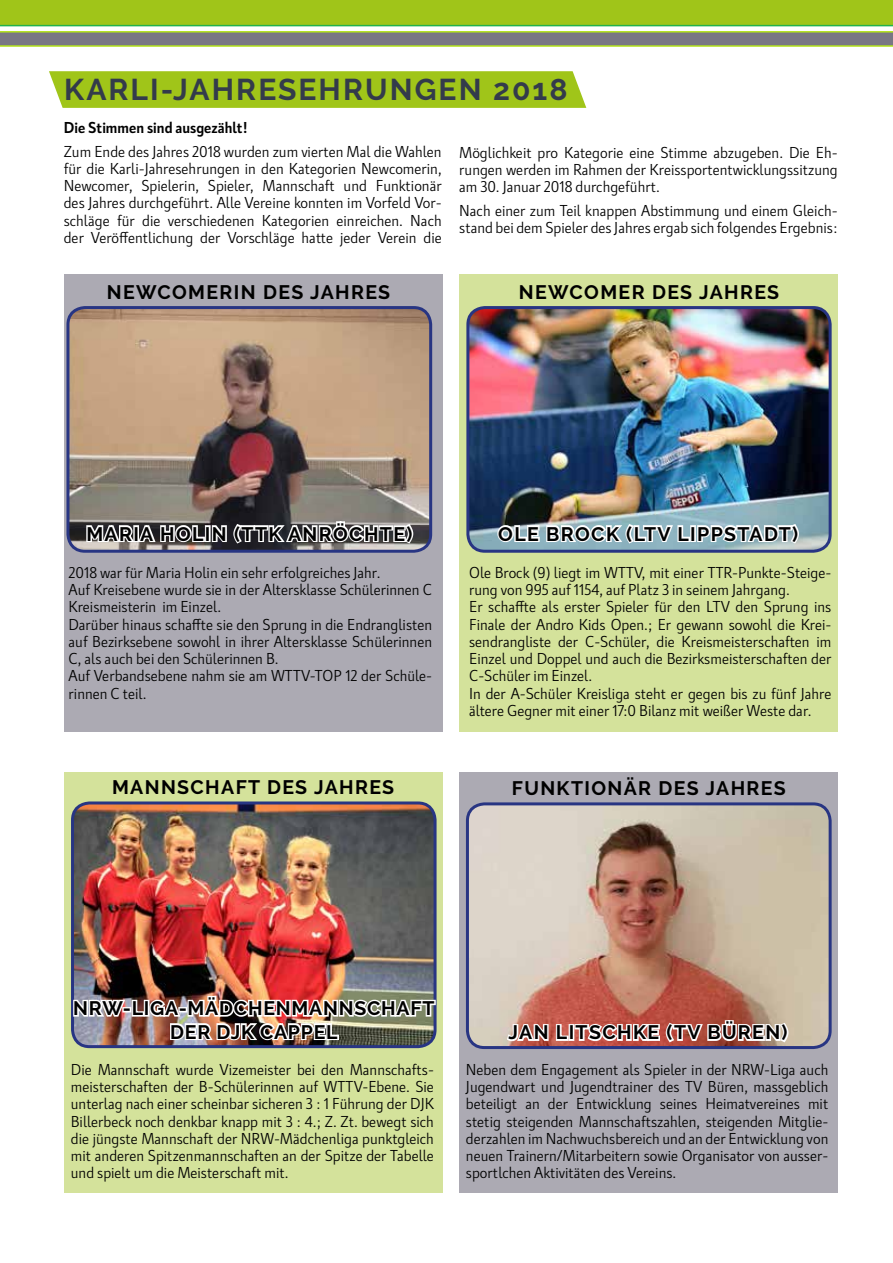
<style>
.page{position:relative;width:893px;height:1263px;background:#fff}
.page>*{position:absolute;margin:0;border:0;box-sizing:border-box;transform-origin:0 0}
.t1{font:700 30px "Raleway";letter-spacing:.07em;color:#333b4b}
.t2{font:700 19.5px "Raleway";letter-spacing:.07em;color:#000}
.t3{font:700 19.5px/23.4px "Raleway";letter-spacing:.04em;color:#000;text-align:center}
.t4{font:15.75px/17.2px "Kardinal";color:#000;text-align:justify}
.t5{font:700 15.75px "Kardinal";color:#000}
</style>
<div class="page">
<svg style="left:0;top:0;width:893px;height:47px"></svg>
<div style="left:64px;top:772px;width:378px;height:421px;background:#d4e29b"></div>
<div style="left:459px;top:274px;width:379px;height:457px;background:#d4e29b"></div>
<div style="left:459px;top:772px;width:379px;height:421px;background:#acaab3"></div>
<div style="left:64px;top:274px;width:378px;height:457px;background:#acaab3"></div>
<svg style="left:49px;top:71px;width:537px;height:37px"></svg>
<img style="left:470px;top:310px;width:358px;height:239px">
<div style="left:466px;top:306px;width:366px;height:247px;border:3px solid #283583;border-radius:17px"></div>
<svg style="left:495px;top:521px;width:306px;height:25px"></svg>
<img style="left:469px;top:806px;width:359px;height:240px">
<div style="left:466px;top:802px;width:366px;height:247px;border:3px solid #283583;border-radius:17px"></div>
<svg style="left:504px;top:1019px;width:286px;height:26px"></svg>
<img style="left:75px;top:805px;width:358px;height:242px">
<div style="left:71px;top:801px;width:366px;height:247px;border:3px solid #283583;border-radius:17px"></div>
<img style="left:72px;top:994px;width:365px;height:48px">
<img style="left:70px;top:309px;width:361px;height:240px">
<div style="left:66px;top:306px;width:366px;height:247px;border:3px solid #283583;border-radius:17px"></div>
<svg style="left:85px;top:519px;width:330px;height:26px"></svg>
<h1 class="t1" style="left:64px;top:72px;width:505px">KARLI-JAHRESEHRUNGEN 2018</h1>
<p class="t5" style="left:64px;top:115px;width:185px">Die Stimmen sind ausgezählt!</p>
<p class="t4" style="left:64px;top:142px;width:379px">Zum Ende des Jahres 2018 wurden zum vierten Mal die Wahlen für die Karli-Jahresehrungen in den Kategorien Newcomerin, Newcomer, Spielerin, Spieler, Mannschaft und Funktionär des Jahres durchgeführt. Alle Vereine konnten im Vorfeld Vor&shy;schläge für die verschiedenen Kategorien einreichen. Nach der Veröffentlichung der Vorschläge hatte jeder Verein die</p>
<p class="t2" style="left:519px;top:281px;width:262px">NEWCOMER DES JAHRES</p>
<p class="t4" style="left:459px;top:143px;width:380px">Möglichkeit pro Kategorie eine Stimme abzugeben. Die Eh&shy;rungen werden im Rahmen der Kreissportentwicklungssitzung am 30. Januar 2018 durchgeführt.</p>
<p class="t4" style="left:459px;top:201px;width:380px">Nach einer zum Teil knappen Abstimmung und einem Gleich&shy;stand bei dem Spieler des Jahres ergab sich folgendes Ergebnis:</p>
<p class="t2" style="left:107px;top:281px;width:285px">NEWCOMERIN DES JAHRES</p>
<p class="t2" style="left:86px;top:522px;width:328px">MARIA HOLIN (TTK ANRÖCHTE)</p>
<p class="t4" style="left:69px;top:563px;width:365px;text-align:left">2018 war für Maria Holin ein sehr erfolgreiches Jahr.<br>Auf Kreisebene wurde sie in der Altersklasse Schülerinnen C Kreismeisterin im Einzel.<br>Darüber hinaus schaffte sie den Sprung in die Endranglisten auf Bezirksebene sowohl in ihrer Altersklasse Schülerinnen C, als auch bei den Schülerinnen B.<br>Auf Verbandsebene nahm sie am WTTV-TOP 12 der Schüle&shy;rinnen C teil.</p>
<p class="t2" style="left:112px;top:776px;width:284px">MANNSCHAFT DES JAHRES</p>
<p class="t2" style="left:498px;top:522px;width:301px">OLE BROCK (LTV LIPPSTADT)</p>
<p class="t4" style="left:469px;top:563px;width:364px;text-align:left">Ole Brock (9) liegt im WTTV, mit einer TTR-Punkte-Steige&shy;rung von 995 auf 1154, auf Platz 3 in seinem Jahrgang.<br>Er schaffte als erster Spieler für den LTV den Sprung ins Finale der Andro Kids Open.; Er gewann sowohl die Krei&shy;sendrangliste der C-Schüler, die Kreismeisterschaften im Einzel und Doppel und auch die Bezirksmeisterschaften der C-Schüler im Einzel.<br>In der A-Schüler Kreisliga steht er gegen bis zu fünf Jahre ältere Gegner mit einer 17:0 Bilanz mit weißer Weste dar.</p>
<p class="t2" style="left:512px;top:777px;width:275px">FUNKTIONÄR DES JAHRES</p>
<p class="t3" style="left:73px;top:997px;width:363px">NRW-LIGA-MÄDCHENMANNSCHAFT<br>DER DJK CAPPEL</p>
<p class="t4" style="left:71px;top:1060px;width:365px">Die Mannschaft wurde Vizemeister bei den Mannschafts&shy;meisterschaften der B-Schülerinnen auf WTTV-Ebene. Sie unterlag nach einer scheinbar sicheren 3 : 1 Führung der DJK Billerbeck noch denkbar knapp mit 3 : 4.; Z. Zt. bewegt sich die jüngste Mannschaft der NRW-Mädchenliga punktgleich mit anderen Spitzenmannschaften an der Spitze der Tabelle und spielt um die Meisterschaft mit.</p>
<p class="t2" style="left:509px;top:1021px;width:281px">JAN LITSCHKE (TV BÜREN)</p>
<p class="t4" style="left:466px;top:1060px;width:364px">Neben dem Engagement als Spieler in der NRW-Liga auch Jugendwart und Jugendtrainer des TV Büren, massgeblich beteiligt an der Entwicklung seines Heimatvereines mit stetig steigenden Mannschaftszahlen, steigenden Mitglie&shy;derzahlen im Nachwuchsbereich und an der Entwicklung von neuen Trainern/Mitarbeitern sowie Organisator von ausser&shy;sportlchen Aktivitäten des Vereins.</p>
</div>
